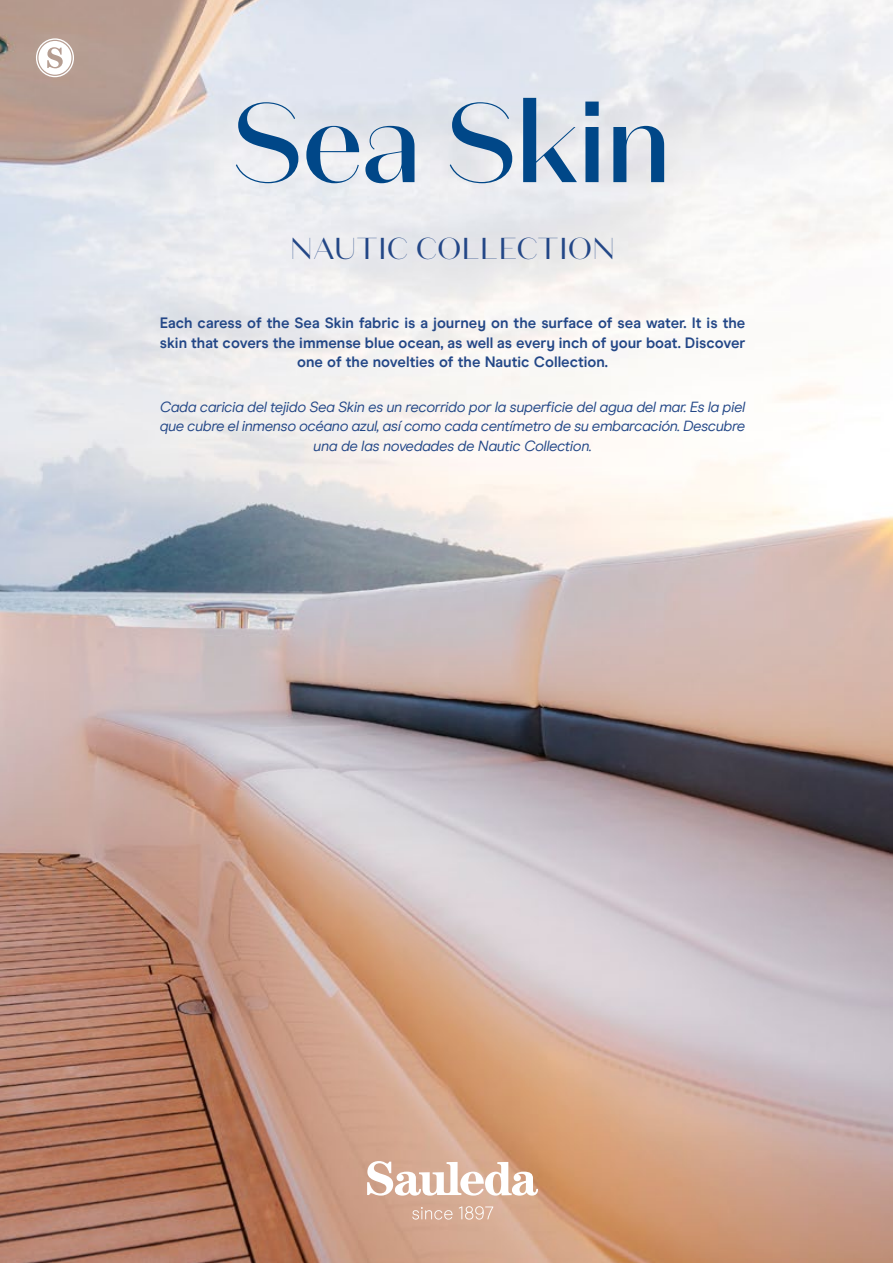
<style>
.page{position:relative;width:893px;height:1263px;background:#fff}
.page>*{position:absolute;margin:0;border:0;box-sizing:border-box;transform-origin:0 0}
.t1{font:500 112.5px "Domaine Sans Display";color:#004788}
.t2{font:30.3px "Domaine Sans Display";letter-spacing:.03em;color:#234787}
.t3{font:italic 15px/19.5px "Modern Era";letter-spacing:-.03em;color:#234787;text-align:center}
.t4{font:700 15px/19.5px "Modern Era";color:#234787;text-align:center}
</style>
<div class="page">
<img style="left:0;top:0;width:893px;height:1263px">
<svg style="left:367px;top:1161px;width:171px;height:34px"></svg>
<svg style="left:412px;top:1207px;width:40px;height:12px"></svg>
<svg style="left:459px;top:1206px;width:34px;height:13px"></svg>
<svg style="left:36px;top:38px;width:38px;height:39px"></svg>
<h1 class="t1" style="left:234px;top:73px;width:438px">Sea Skin</h1>
<h2 class="t2" style="left:290px;top:230px;width:326px">NAUTIC COLLECTION</h2>
<p class="t4" style="left:160px;top:313px;width:587px">Each caress of the Sea Skin fabric is a journey on the surface of sea water. It is the skin that covers the immense blue ocean, as well as every inch of your boat. Discover one of the novelties of the Nautic Collection.</p>
<p class="t3" style="left:160px;top:397px;width:587px">Cada caricia del tejido Sea Skin es un recorrido por la superficie del agua del mar. Es la piel que cubre el inmenso océano azul, así como cada centímetro de su embarcación. Descubre una de las novedades de Nautic Collection.</p>
</div>
